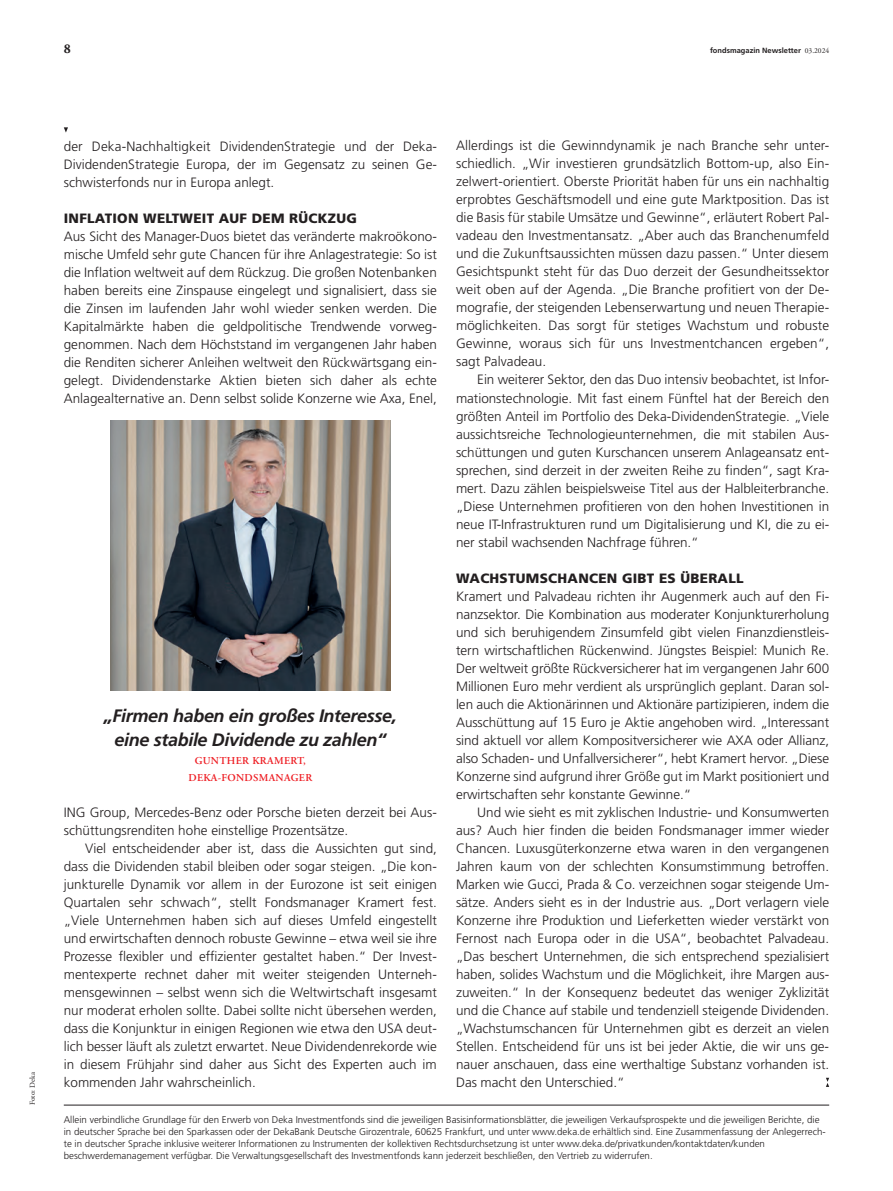
<style>
.page{position:relative;width:893px;height:1191px;background:#fff}
.page>*{position:absolute;margin:0;border:0;box-sizing:border-box;transform-origin:0 0}
.t1{font:italic 700 18px/24px "Deka Frutiger Mac";letter-spacing:-.02em;color:#231f20;text-align:center}
.t2{font:300 13.5px/18px "Deka Frutiger Mac";color:#231f20;text-align:justify}
.t3{font:900 13.5px "Deka Frutiger Mac";letter-spacing:.02em;color:#231f20}
.t4{font:700 13.5px "Deka A Garamond Mac";color:#231f20}
.t5{font:10.5px/17.2px "Deka A Garamond Mac Sembd";letter-spacing:.03em;color:#ee1d23;text-align:center}
.t6{font:300 9.75px/12px "Deka Frutiger Mac";color:#231f20}
.t7{font:700 7.5px "Deka Frutiger Mac";color:#231f20}
.t8{font:7.5px "Deka A Garamond Mac";color:#231f20}
.s1{font-family:"Deka A Garamond Mac";font-weight:400}
</style>
<div class="page">
<hr style="left:64px;top:1104px;width:765px;height:1px;background:#231f20">
<svg style="left:826px;top:1077px;width:3px;height:10px"></svg>
<svg style="left:64px;top:127px;width:4px;height:6px"></svg>
<img style="left:110px;top:421px;width:281px;height:269px">
<p class="t4" style="left:64px;top:41px;width:9px">8</p>
<p class="t7" style="left:710px;top:46px;width:121px">fondsmagazin Newsletter <span class="s1">03.2024</span></p>
<p class="t8" style="left:28px;top:1105px;width:34px;rotate:-90deg">Foto: Deka</p>
<p class="t2" style="left:64px;top:137px;width:375px">der Deka-Nachhaltigkeit DividendenStrategie und der Deka-DividendenStrategie Europa, der im Gegensatz zu seinen Ge&shy;schwisterfonds nur in Europa anlegt.</p>
<p class="t3" style="left:64px;top:211px;width:295px">INFLATION WELTWEIT AUF DEM RÜCKZUG</p>
<p class="t2" style="left:64px;top:227px;width:375px">Aus Sicht des Manager-Duos bietet das veränderte makroökono&shy;mische Umfeld sehr gute Chancen für ihre Anlagestrategie: So ist die Inflation weltweit auf dem Rückzug. Die großen Notenbanken haben bereits eine Zinspause eingelegt und signalisiert, dass sie die Zinsen im laufenden Jahr wohl wieder senken werden. Die Kapitalmärkte haben die geldpolitische Trendwende vorweg&shy;genommen. Nach dem Höchststand im vergangenen Jahr haben die Renditen sicherer Anleihen weltweit den Rückwärtsgang ein&shy;gelegt. Dividendenstarke Aktien bieten sich daher als echte Anlagealternative an. Denn selbst solide Konzerne wie Axa, Enel,</p>
<h1 class="t1" style="left:104px;top:704px;width:294px">„Firmen haben ein großes Interesse, eine stabile Dividende zu zahlen“</h1>
<p class="t5" style="left:188px;top:752px;width:125px">GUNTHER KRAMERT,<br>DEKA-FONDSMANAGER</p>
<p class="t2" style="left:64px;top:803px;width:375px">ING Group, Mercedes-Benz oder Porsche bieten derzeit bei Aus&shy;schüttungsrenditen hohe einstellige Prozentsätze.</p>
<p class="t2" style="left:64px;top:839px;width:375px;text-indent:21px">Viel entscheidender aber ist, dass die Aussichten gut sind, dass die Dividenden stabil bleiben oder sogar steigen. „Die kon&shy;junkturelle Dynamik vor allem in der Eurozone ist seit einigen Quartalen sehr schwach“, stellt Fondsmanager Kramert fest. „Viele Unternehmen haben sich auf dieses Umfeld eingestellt und erwirtschaften dennoch robuste Gewinne – etwa weil sie ihre Prozesse flexibler und effizienter gestaltet haben.“ Der Invest&shy;mentexperte rechnet daher mit weiter steigenden Unterneh&shy;mensgewinnen – selbst wenn sich die Weltwirtschaft insgesamt nur moderat erholen sollte. Dabei sollte nicht übersehen werden, dass die Konjunktur in einigen Regionen wie etwa den USA deut&shy;lich besser läuft als zuletzt erwartet. Neue Dividendenrekorde wie in diesem Frühjahr sind daher aus Sicht des Experten auch im kommenden Jahr wahrscheinlich.</p>
<p class="t2" style="left:456px;top:137px;width:375px">Allerdings ist die Gewinndynamik je nach Branche sehr unter&shy;schiedlich. „Wir investieren grundsätzlich Bottom-up, also Ein&shy;zelwert-orientiert. Oberste Priorität haben für uns ein nachhaltig erprobtes Geschäftsmodell und eine gute Marktposition. Das ist die Basis für stabile Umsätze und Gewinne“, erläutert Robert Pal&shy;vadeau den Investmentansatz. „Aber auch das Branchenumfeld und die Zukunftsaussichten müssen dazu passen.“ Unter diesem Gesichtspunkt steht für das Duo derzeit der Gesundheitssektor weit oben auf der Agenda. „Die Branche profitiert von der De&shy;mografie, der steigenden Lebenserwartung und neuen Therapie&shy;möglichkeiten. Das sorgt für stetiges Wachstum und robuste Gewinne, woraus sich für uns Investmentchancen ergeben“, sagt Palvadeau.</p>
<p class="t2" style="left:456px;top:371px;width:375px;text-indent:21px">Ein weiterer Sektor, den das Duo intensiv beobachtet, ist Infor&shy;mationstechnologie. Mit fast einem Fünftel hat der Bereich den größten Anteil im Portfolio des Deka-DividendenStrategie. „Viele aussichtsreiche Technologieunternehmen, die mit stabilen Aus&shy;schüttungen und guten Kurschancen unserem Anlageansatz ent&shy;sprechen, sind derzeit in der zweiten Reihe zu finden“, sagt Kra&shy;mert. Dazu zählen beispielsweise Titel aus der Halbleiterbranche. „Diese Unternehmen profitieren von den hohen Investitionen in neue IT-Infrastrukturen rund um Digitalisierung und KI, die zu ei&shy;ner stabil wachsenden Nachfrage führen.“</p>
<p class="t3" style="left:456px;top:570px;width:289px">WACHSTUMSCHANCEN GIBT ES ÜBERALL</p>
<p class="t2" style="left:456px;top:587px;width:375px">Kramert und Palvadeau richten ihr Augenmerk auch auf den Fi&shy;nanzsektor. Die Kombination aus moderater Konjunkturerholung und sich beruhigendem Zinsumfeld gibt vielen Finanzdienstleis&shy;tern wirtschaftlichen Rückenwind. Jüngstes Beispiel: Munich Re.<br>Der weltweit größte Rückversicherer hat im vergangenen Jahr 600<br>Millionen Euro mehr verdient als ursprünglich geplant. Daran sol&shy;len auch die Aktionärinnen und Aktionäre partizipieren, indem die Ausschüttung auf 15 Euro je Aktie angehoben wird. „Interessant sind aktuell vor allem Kompositversicherer wie AXA oder Allianz, also Schaden- und Unfallversicherer“, hebt Kramert hervor. „Diese Konzerne sind aufgrund ihrer Größe gut im Markt positioniert und erwirtschaften sehr konstante Gewinne.“</p>
<p class="t2" style="left:456px;top:803px;width:375px;text-indent:21px">Und wie sieht es mit zyklischen Industrie- und Konsumwerten aus? Auch hier finden die beiden Fondsmanager immer wieder Chancen. Luxusgüterkonzerne etwa waren in den vergangenen Jahren kaum von der schlechten Konsumstimmung betroffen.<br>Marken wie Gucci, Prada &amp; Co. verzeichnen sogar steigende Um&shy;sätze. Anders sieht es in der Industrie aus. „Dort verlagern viele Konzerne ihre Produktion und Lieferketten wieder verstärkt von Fernost nach Europa oder in die USA“, beobachtet Palvadeau. „Das beschert Unternehmen, die sich entsprechend spezialisiert haben, solides Wachstum und die Möglichkeit, ihre Margen aus&shy;zuweiten.“ In der Konsequenz bedeutet das weniger Zyklizität und die Chance auf stabile und tendenziell steigende Dividenden. „Wachstumschancen für Unternehmen gibt es derzeit an vielen Stellen. Entscheidend für uns ist bei jeder Aktie, die wir uns ge&shy;nauer anschauen, dass eine werthaltige Substanz vorhanden ist.<br>Das macht den Unterschied.“</p>
<p class="t6" style="left:64px;top:1113px;width:763px">Allein verbindliche Grundlage für den Erwerb von Deka Investmentfonds sind die jeweiligen Basisinformationsblätter, die jeweiligen Verkaufsprospekte und die jeweiligen Berichte, die in deutscher Sprache bei den Sparkassen oder der DekaBank Deutsche Girozentrale, 60625 Frankfurt, und unter www.deka.de erhältlich sind. Eine Zusammenfassung der Anlegerrech&shy;te in deutscher Sprache inklusive weiterer Informationen zu Instrumenten der kollektiven Rechtsdurchsetzung ist unter www.deka.de/privatkunden/kontaktdaten/kunden beschwerdemanagement verfügbar. Die Verwaltungsgesellschaft des Investmentfonds kann jederzeit beschließen, den Vertrieb zu widerrufen.</p>
</div>
